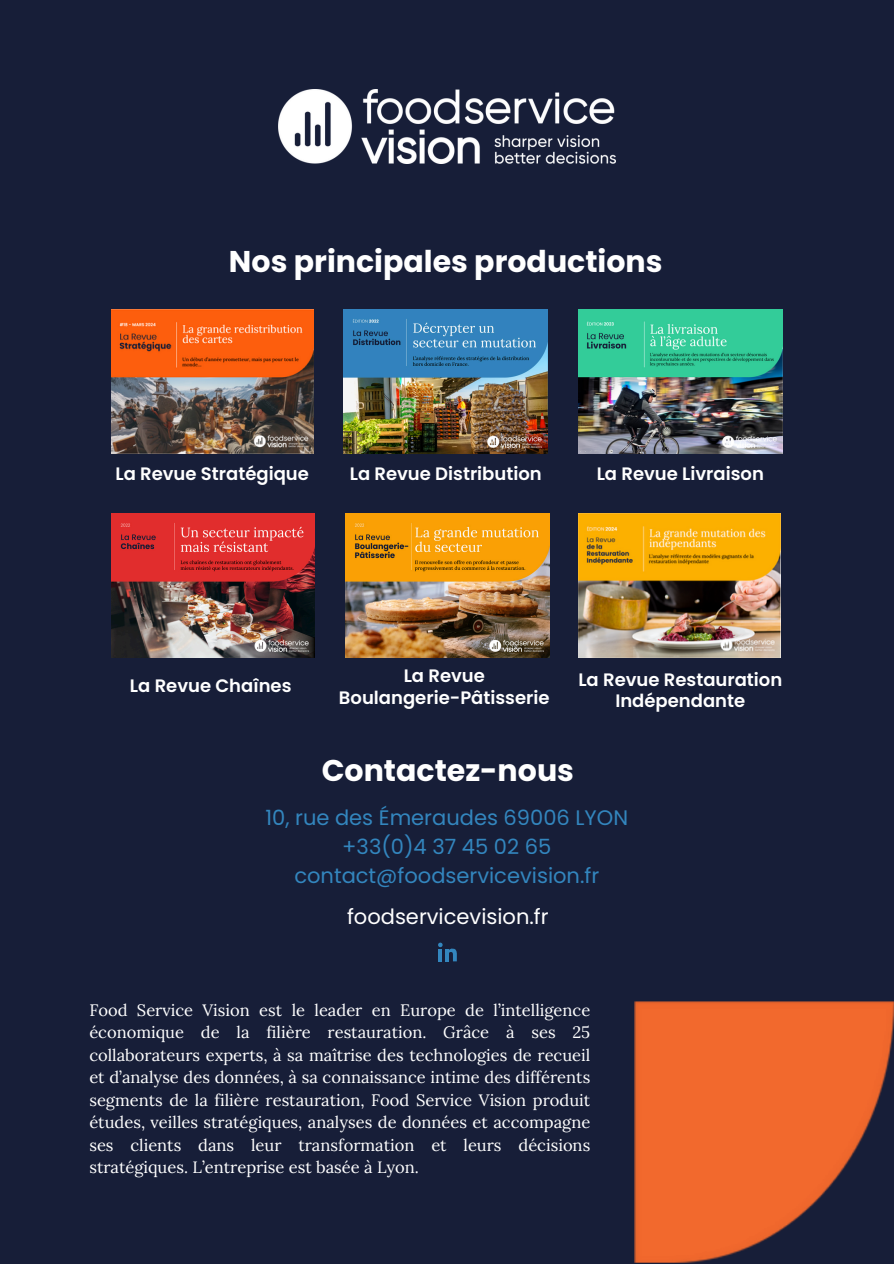
<style>
.page{position:relative;width:894px;height:1264px;background:#fff}
.page>*{position:absolute;margin:0;border:0;box-sizing:border-box;transform-origin:0 0}
.t1{font:700 30px "Poppins";color:#fff}
.t2{font:21px/29.2px "Poppins";color:#3386be;text-align:center}
.t3{font:21px "Poppins";color:#fff}
.t4{font:600 18px/21.3px "Poppins";color:#fff;text-align:center}
.t5{font:16.5px/22.5px "Lora";color:#fff;text-align:justify}
</style>
<div class="page">
<div style="left:0;top:0;width:893px;height:1263px;background:#171e38"></div>
<img style="left:634px;top:1001px;width:258px;height:261px">
<img style="left:278px;top:89px;width:337px;height:75px">
<svg style="left:438px;top:942px;width:19px;height:19px"></svg>
<img style="left:111px;top:513px;width:204px;height:144px">
<img style="left:345px;top:513px;width:204px;height:144px">
<img style="left:578px;top:309px;width:203px;height:144px">
<img style="left:111px;top:309px;width:203px;height:144px">
<img style="left:343px;top:309px;width:204px;height:144px">
<img style="left:578px;top:513px;width:202px;height:144px">
<p class="t1" style="left:229px;top:241px;width:435px">Nos principales productions</p>
<h3 class="t4" style="left:115px;top:463px;width:195px">La Revue Stratégique</h3>
<h1 class="t4" style="left:349px;top:463px;width:193px">La Revue Distribution</h1>
<h2 class="t4" style="left:596px;top:463px;width:169px">La Revue Livraison</h2>
<h2 class="t4" style="left:130px;top:675px;width:163px">La Revue Chaînes</h2>
<p class="t4" style="left:339px;top:665px;width:212px">La Revue<br>Boulangerie-Pâtisserie</p>
<p class="t4" style="left:578px;top:669px;width:205px">La Revue Restauration<br>Indépendante</p>
<p class="t1" style="left:321px;top:749px;width:254px">Contactez-nous</p>
<h3 class="t2" style="left:265px;top:802px;width:364px">10, rue des Émeraudes 69006 LYON +33(0)4 37 45 02 65 contact@foodservicevision.fr</h3>
<h3 class="t3" style="left:347px;top:902px;width:203px">foodservicevision.fr</h3>
<p class="t5" style="left:89px;top:998px;width:502px">Food Service Vision est le leader en Europe de l’intelligence économique de la filière restauration. Grâce à ses 25 collaborateurs experts, à sa maîtrise des technologies de recueil et d’analyse des données, à sa connaissance intime des différents segments de la filière restauration, Food Service Vision produit études, veilles stratégiques, analyses de données et accompagne ses clients dans leur transformation et leurs décisions stratégiques. L’entreprise est basée à Lyon.</p>
</div>
